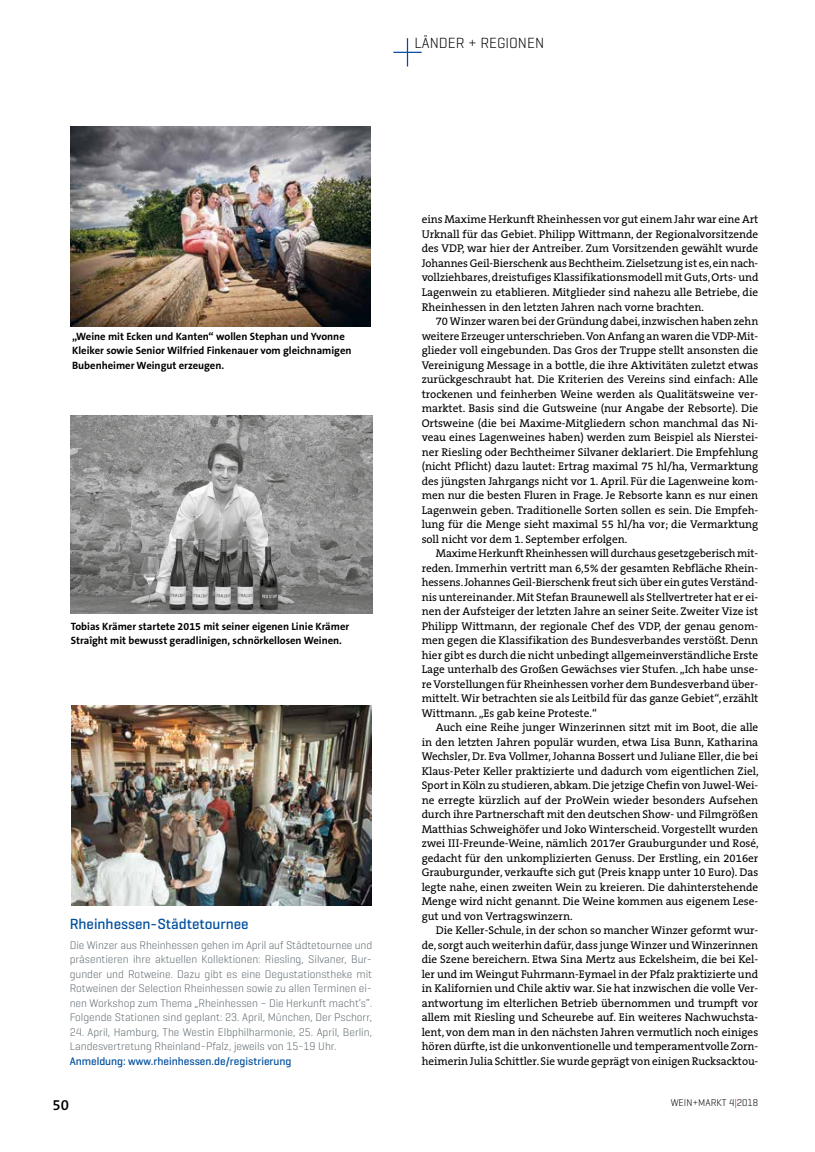
<style>
.page{position:relative;width:815px;height:1152px;background:#fff}
.page>*{position:absolute;margin:0;border:0;box-sizing:border-box;transform-origin:0 0}
.t1{font:500 15px "Geogrotesque";color:#004f9f}
.t2{font:300 15px "Geogrotesque";color:#000}
.t3{font:600 15px "The Serif B W6";color:#000}
.t4{font:11.25px/14.5px "The Serif B W5 Plain";color:#000;text-align:justify}
.t5{font:300 11.25px/14.5px "Geogrotesque";color:#5d686e;text-align:justify}
.t6{font:500 11.25px "Geogrotesque";color:#004f9f}
.t7{font:700 10.62px/14.5px "The Sans B W7";color:#000}
.t8{font:300 10px "Geogrotesque";color:#000}
.s1{color:#e30613}
</style>
<div class="page">
<svg style="left:393px;top:38px;width:29px;height:28px"></svg>
<img style="left:71px;top:126px;width:300px;height:200px">
<img style="left:71px;top:416px;width:301px;height:197px">
<img style="left:71px;top:705px;width:300px;height:200px">
<h1 class="t2" style="left:415px;top:34px;width:131px">LÄNDER + REGIONEN</h1>
<p class="t7" style="left:72px;top:329px;width:281px">„Weine mit Ecken und Kanten“ wollen Stephan und Yvonne<br>Kleiker sowie Senior Wilfried Finkenauer vom gleichnamigen<br>Bubenheimer Weingut erzeugen.</p>
<p class="t7" style="left:71px;top:619px;width:280px">Tobias Krämer startete 2015 mit seiner eigenen Linie Krämer<br>Straîght mit bewusst geradlinigen, schnörkellosen Weinen.</p>
<h1 class="t1" style="left:70px;top:915px;width:181px">Rheinhessen-Städtetournee</h1>
<p class="t5" style="left:70px;top:937px;width:304px">Die Winzer aus Rheinhessen gehen im April auf Städtetournee und präsentieren ihre aktuellen Kollektionen: Riesling, Silvaner, Bur&shy;gunder und Rotweine. Dazu gibt es eine Degustationstheke mit Rotweinen der Selection Rheinhessen sowie zu allen Terminen ei&shy;nen Workshop zum Thema „Rheinhessen – Die Herkunft macht’s“.<br>Folgende Stationen sind geplant: 23. April, München, Der Pschorr,</p>
<p class="t5" style="left:70px;top:1024px;width:304px">24. April, Hamburg, The Westin Elbphilharmonie, 25. April, Berlin,<br>Landesvertretung Rheinland-Pfalz, jeweils von 15-19 Uhr.</p>
<p class="t6" style="left:70px;top:1054px;width:223px">Anmeldung: www.rheinhessen.de/registrierung</p>
<h1 class="t3" style="left:53px;top:1095px;width:18px">50</h1>
<p class="t4" style="left:422px;top:212px;width:338px">eins Maxime Herkunft Rheinhessen vor gut einem Jahr war eine Art Urknall für das Gebiet. Philipp Wittmann, der Regionalvorsitzende des VDP, war hier der Antreiber. Zum Vorsitzenden gewählt wurde Johannes Geil-Bierschenk aus Bechtheim. Zielsetzung ist es, ein nach&shy;vollziehbares, dreistufiges Klassifikationsmodell mit Guts, Orts- und Lagenwein zu etablieren. Mitglieder sind nahezu alle Betriebe, die Rheinhessen in den letzten Jahren nach vorne brachten.</p>
<p class="t4" style="left:422px;top:314px;width:338px;text-indent:14px">70 Winzer waren bei der Gründung dabei, inzwischen haben zehn weitere Erzeuger unterschrieben. Von Anfang an waren die VDP-Mit&shy;glieder voll eingebunden. Das Gros der Truppe stellt ansonsten die Vereinigung Message in a bottle, die ihre Aktivitäten zuletzt etwas zurückgeschraubt hat. Die Kriterien des Vereins sind einfach: Alle trockenen und feinherben Weine werden als Qualitätsweine ver&shy;marktet. Basis sind die Gutsweine (nur Angabe der Rebsorte). Die Ortsweine (die bei Maxime-Mitgliedern schon manchmal das Ni&shy;veau eines Lagenweines haben) werden zum Beispiel als Nierstei&shy;ner Riesling oder Bechtheimer Silvaner deklariert. Die Empfehlung (nicht Pflicht) dazu lautet: Ertrag maximal 75 hl/ha, Vermarktung des jüngsten Jahrgangs nicht vor 1. April. Für die Lagenweine kom&shy;men nur die besten Fluren in Frage. Je Rebsorte kann es nur einen Lagenwein geben. Traditionelle Sorten sollen es sein. Die Empfeh&shy;lung für die Menge sieht maximal 55 hl/ha vor; die Vermarktung soll nicht vor dem 1. September erfolgen.</p>
<p class="t4" style="left:422px;top:546px;width:338px;text-indent:14px">Maxime Herkunft Rheinhessen will durchaus gesetzgeberisch mit&shy;reden. Immerhin vertritt man 6,5% der gesamten Rebfläche Rhein&shy;hessens. Johannes Geil-Bierschenk freut sich über ein gutes Verständ&shy;nis untereinander. Mit Stefan Braunewell als Stellvertreter hat er ei&shy;nen der Aufsteiger der letzten Jahre an seiner Seite. Zweiter Vize ist Philipp Wittmann, der regionale Chef des VDP, der genau genom&shy;men gegen die Klassifikation des Bundesverbandes verstößt. Denn hier gibt es durch die nicht unbedingt allgemeinverständliche Erste Lage unterhalb des Großen Gewächses vier Stufen. „Ich habe unse&shy;re Vorstellungen für Rheinhessen vorher dem Bundesverband über&shy;mittelt. Wir betrachten sie als Leitbild für das ganze Gebiet“, erzählt Wittmann. „Es gab keine Proteste.“</p>
<p class="t4" style="left:422px;top:720px;width:339px;text-indent:14px">Auch eine Reihe junger Winzerinnen sitzt mit im Boot, die alle in den letzten Jahren populär wurden, etwa Lisa Bunn, Katharina Wechsler, Dr. Eva Vollmer, Johanna Bossert und Juliane Eller, die bei Klaus-Peter Keller praktizierte und dadurch vom eigentlichen Ziel, Sport in Köln zu studieren, abkam. Die jetzige Chefin von Juwel-Wei&shy;ne erregte kürzlich auf der ProWein wieder besonders Aufsehen durch ihre Partnerschaft mit den deutschen Show- und Filmgrößen Matthias Schweighöfer und Joko Winterscheid. Vorgestellt wurden zwei III-Freunde-Weine, nämlich 2017er Grauburgunder und Rosé, gedacht für den unkomplizierten Genuss. Der Erstling, ein 2016er Grauburgunder, verkaufte sich gut (Preis knapp unter 10 Euro). Das legte nahe, einen zweiten Wein zu kreieren. Die dahinterstehende Menge wird nicht genannt. Die Weine kommen aus eigenem Lese&shy;gut und von Vertragswinzern.</p>
<p class="t4" style="left:422px;top:923px;width:338px;text-indent:14px">Die Keller-Schule, in der schon so mancher Winzer geformt wur&shy;de, sorgt auch weiterhin dafür, dass junge Winzer und Winzerinnen die Szene bereichern. Etwa Sina Mertz aus Eckelsheim, die bei Kel&shy;ler und im Weingut Fuhrmann-Eymael in der Pfalz praktizierte und in Kalifornien und Chile aktiv war. Sie hat inzwischen die volle Ver&shy;antwortung im elterlichen Betrieb übernommen und trumpft vor allem mit Riesling und Scheurebe auf. Ein weiteres Nachwuchsta&shy;lent, von dem man in den nächsten Jahren vermutlich noch einiges hören dürfte, ist die unkonventionelle und temperamentvolle Zorn&shy;heimerin Julia Schittler. Sie wurde geprägt von einigen Rucksacktou-</p>
<p class="t8" style="left:671px;top:1096px;width:89px">WEIN+MARKT 4<span class="s1">|</span>2018</p>
</div>
